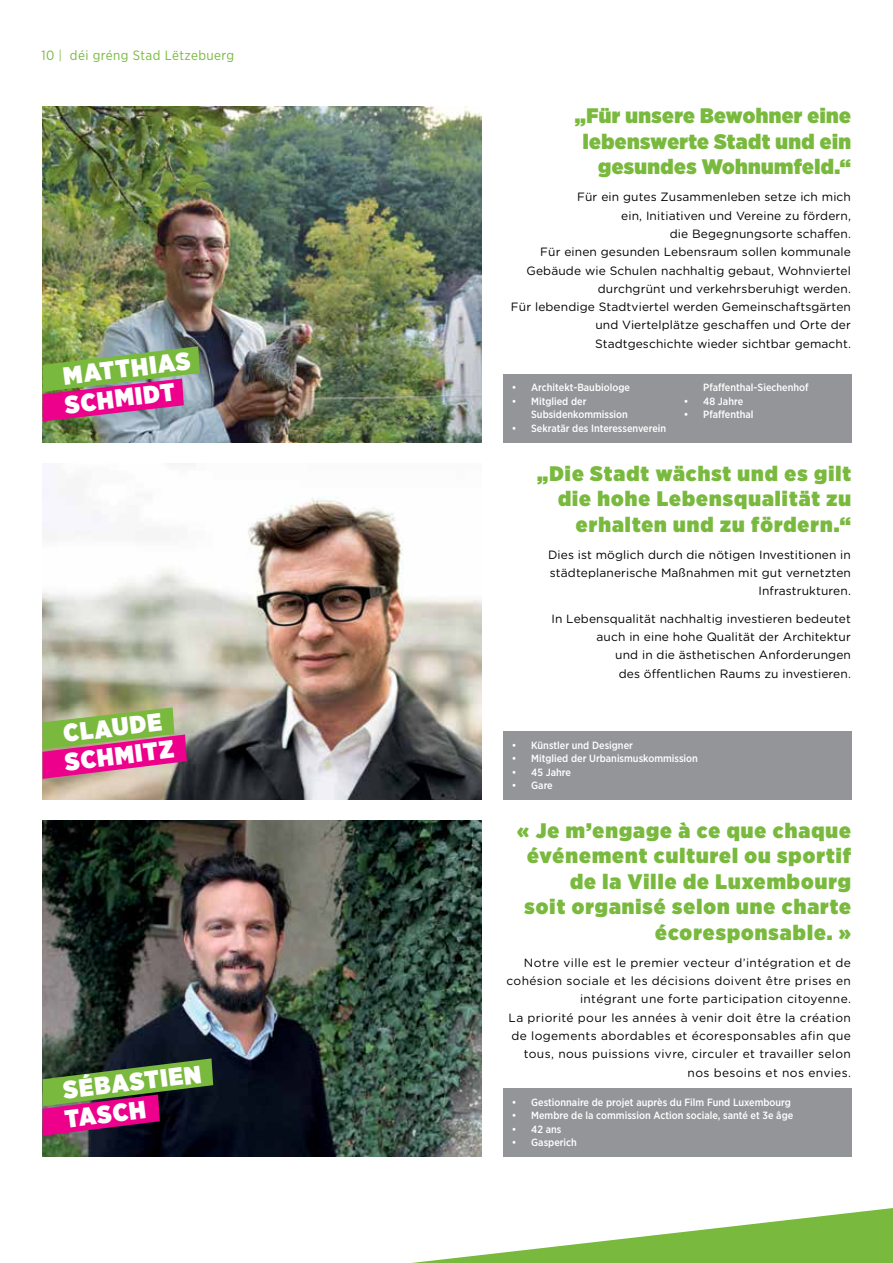
<style>
.page{position:relative;width:893px;height:1263px;background:#fff}
.page>*{position:absolute;margin:0;border:0;box-sizing:border-box;transform-origin:0 0}
.t1{font:900 25.05px/28.7px "Gotham Narrow";color:#fff}
.t2{font:900 21px/25.5px "Gotham Narrow";letter-spacing:.05em;color:#79b93e;text-align:right;scale:1.04 1}
.t3{font:900 21px/25.5px "Gotham Narrow";letter-spacing:.02em;color:#79b93e;text-align:right;scale:1.04 1}
.t4{font:13.5px "Gotham Narrow";letter-spacing:.03em;color:#79b93e}
.t5{font:12px/18.3px "Gotham Rounded";letter-spacing:.01em;color:#000;text-align:right}
.t6{font:12px/18.3px "Gotham Rounded";letter-spacing:.03em;color:#000;text-align:right}
.t7{font:500 10.5px/13.5px "Gotham Narrow";color:#fff}
.s1{font-family:"Gotham HTF";font-stretch:condensed}
</style>
<div class="page">
<img style="left:43px;top:821px;width:439px;height:336px">
<img style="left:43px;top:488px;width:439px;height:312px">
<img style="left:43px;top:106px;width:439px;height:336px">
<div style="left:503px;top:1089px;width:349px;height:68px;background:#939598"></div>
<div style="left:503px;top:732px;width:349px;height:68px;background:#939598"></div>
<div style="left:503px;top:374px;width:349px;height:68px;background:#939598"></div>
<svg style="left:412px;top:1208px;width:481px;height:55px"></svg>
<svg style="left:43px;top:1058px;width:170px;height:78px;background:#684a44"></svg>
<svg style="left:43px;top:707px;width:144px;height:72px;background:#b57074"></svg>
<img style="left:43px;top:346px;width:157px;height:75px">
<p class="t4" style="left:41px;top:47px;width:194px">10 <span class="s1">|</span> déi gréng Stad Lëtzebuerg</p>
<h1 class="t1" style="left:60px;top:362px;width:131px;rotate:-7deg">MATTHIAS<br>SCHMIDT</h1>
<h1 class="t1" style="left:60px;top:719px;width:111px;rotate:-7deg">CLAUDE<br>SCHMITZ</h1>
<h1 class="t1" style="left:60px;top:1076px;width:142px;rotate:-7deg">SÉBASTIEN<br>TASCH</h1>
<h2 class="t3" style="left:575px;top:103px;width:267px">„Für unsere Bewohner eine lebenswerte Stadt und ein gesundes Wohnumfeld.“</h2>
<p class="t5" style="left:511px;top:187px;width:342px">Für ein gutes Zusammenleben setze ich mich<br>ein, Initiativen und Vereine zu fördern,<br>die Begegnungsorte schaffen.<br>Für einen gesunden Lebensraum sollen kommunale Gebäude wie Schulen nachhaltig gebaut, Wohnviertel durchgrünt und verkehrsberuhigt werden.<br>Für lebendige Stadtviertel werden Gemeinschaftsgärten und Viertelplätze geschaffen und Orte der Stadtgeschichte wieder sichtbar gemacht.</p>
<p class="t7" style="left:512px;top:380px;width:120px">• Architekt-Baubiologe</p>
<p class="t7" style="left:531px;top:394px;width:98px;text-indent:-19px">• Mitglied der<br>Subsidenkommission</p>
<p class="t7" style="left:512px;top:421px;width:156px">• Sekratär des Interessenverein</p>
<p class="t7" style="left:703px;top:381px;width:107px">Pfaffenthal-Siechenhof</p>
<p class="t7" style="left:684px;top:394px;width:61px">• 48 Jahre</p>
<p class="t7" style="left:684px;top:408px;width:71px">• Pfaffenthal</p>
<h2 class="t2" style="left:537px;top:460px;width:303px">„Die Stadt wächst und es gilt die hohe Lebensqualität zu erhalten und zu fördern.“</h2>
<p class="t5" style="left:548px;top:545px;width:304px">Dies ist möglich durch die nötigen Investitionen in städteplanerische Maßnahmen mit gut vernetzten<br>Infrastrukturen.</p>
<p class="t5" style="left:551px;top:609px;width:301px">In Lebensqualität nachhaltig investieren bedeutet auch in eine hohe Qualität der Architektur<br>und in die ästhetischen Anforderungen<br>des öffentlichen Raums zu investieren.</p>
<p class="t7" style="left:512px;top:738px;width:123px">• Künstler und Designer</p>
<p class="t7" style="left:512px;top:751px;width:188px">• Mitglied der Urbanismuskommission</p>
<p class="t7" style="left:512px;top:765px;width:61px">• 45 Jahre</p>
<p class="t7" style="left:512px;top:778px;width:43px">• Gare</p>
<h2 class="t2" style="left:517px;top:817px;width:322px">« Je m’engage à ce que chaque événement culturel ou sportif de la Ville de Luxembourg<br>soit organisé selon une charte écoresponsable. »</h2>
<p class="t6" style="left:507px;top:953px;width:346px">Notre ville est le premier vecteur d’intégration et de cohésion sociale et les décisions doivent être prises en intégrant une forte participation citoyenne.<br>La priorité pour les années à venir doit être la création de logements abordables et écoresponsables afin que tous, nous puissions vivre, circuler et travailler selon nos besoins et nos envies.</p>
<p class="t7" style="left:512px;top:1095px;width:281px">• Gestionnaire de projet auprès du Film Fund Luxembourg</p>
<p class="t7" style="left:512px;top:1108px;width:283px">• Membre de la commission Action sociale, santé et 3e âge</p>
<p class="t7" style="left:512px;top:1122px;width:51px">• 42 ans</p>
<p class="t7" style="left:512px;top:1135px;width:67px">• Gasperich</p>
</div>
